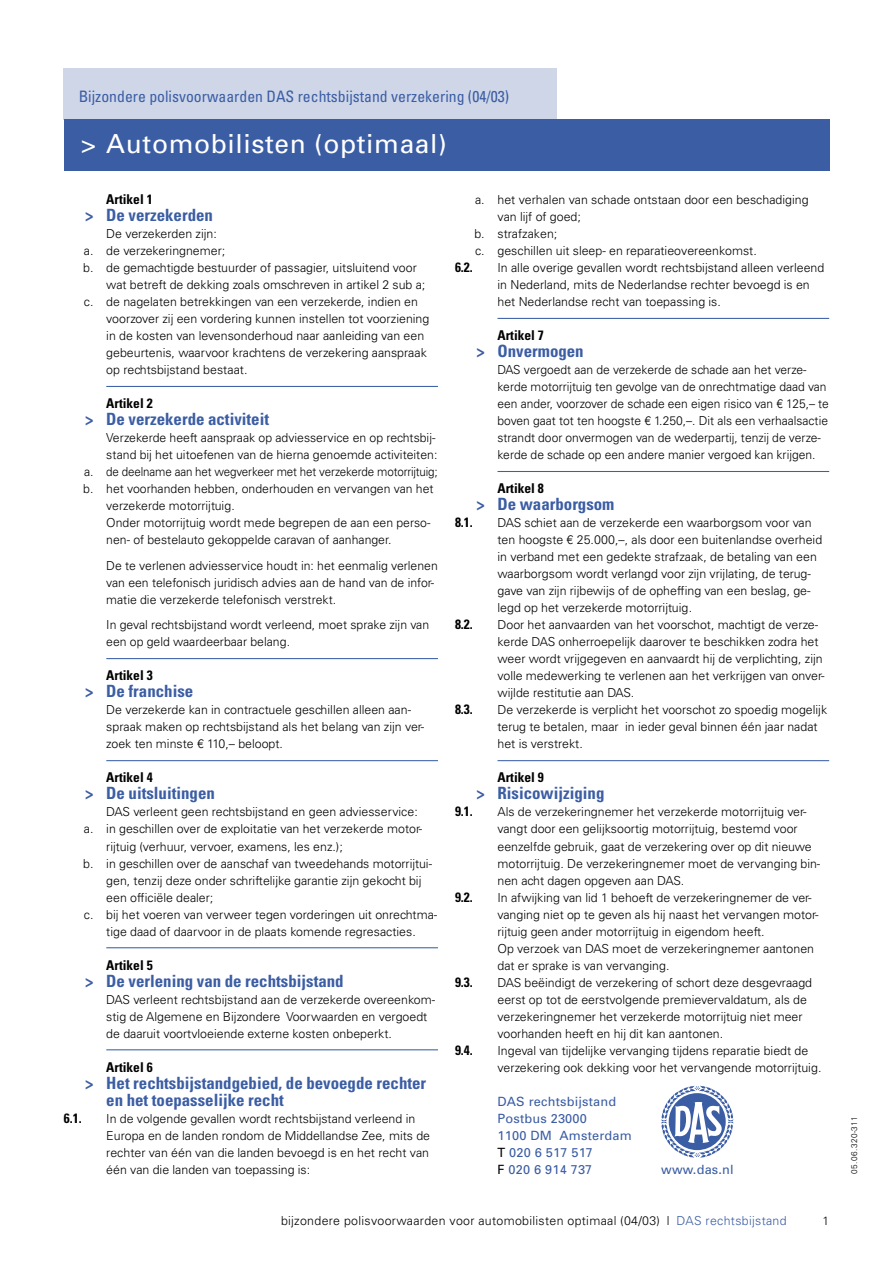
<style>
.page{position:relative;width:893px;height:1263px;background:#fff}
.page>*{position:absolute;margin:0;border:0;box-sizing:border-box;transform-origin:0 0}
.t1{font:26.25px "Univers";letter-spacing:.025em;color:#fff}
.t2{font:700 condensed 16.8px/17px "Univers";color:#3b5da4}
.t3{font:700 condensed 16.8px "Univers LT Std";color:#3b5da4}
.t4{font:condensed 15.75px "Univers";color:#3b5da4}
.artikel{font:700 condensed 13.5px "Univers LT Std";color:#000}
.platte_tekst{font:700 condensed 13.5px "Univers LT Std";color:#000}
.t5{font:12.75px "Univers";letter-spacing:.015em;color:#3b5da4}
.platte_tekst-2{font:300 12.3px/17px "Univers LT Std";color:#000}
.platte_tekst-3{font:300 12.3px/17px "Univers";color:#000}
.platte_tekst-4{font:300 12.3px "Univers";letter-spacing:.025em;color:#000}
.t6{font:300 12px "Univers";color:#000}
.t7{font:300 8.25px "Univers";letter-spacing:.05em;color:#000}
.s1{color:#000}
.s2{color:#3b5da4}
</style>
<div class="page">
<hr style="left:106px;top:386px;width:332px;height:1px;background:#3c60a7">
<hr style="left:106px;top:658px;width:332px;height:1px;background:#3c60a7">
<hr style="left:106px;top:760px;width:332px;height:1px;background:#3c60a7">
<hr style="left:106px;top:947px;width:332px;height:1px;background:#3c60a7">
<hr style="left:106px;top:1049px;width:332px;height:1px;background:#3c60a7">
<hr style="left:497px;top:318px;width:332px;height:1px;background:#3c60a7">
<hr style="left:497px;top:471px;width:332px;height:1px;background:#3c60a7">
<hr style="left:497px;top:760px;width:332px;height:1px;background:#3c60a7">
<div style="left:64px;top:68px;width:493px;height:51px;background:#ced6e8"></div>
<div style="left:64px;top:119px;width:765px;height:51px;background:#3b5da4"></div>
<svg style="left:661px;top:1085px;width:73px;height:73px"></svg>
<p class="t4" style="left:79px;top:86px;width:432px">Bijzondere polisvoorwaarden DAS rechtsbijstand verzekering (04/03)</p>
<p class="t1" style="left:81px;top:127px;width:368px">&gt; Automobilisten (optimaal)</p>
<p class="artikel" style="left:106px;top:191px;width:48px">Artikel 1</p>
<p class="t2" style="left:85px;top:206px;width:129px">&gt; De verzekerden</p>
<p class="platte_tekst-2" style="left:106px;top:225px;width:112px">De verzekerden zijn:</p>
<p class="platte_tekst-2" style="left:84px;top:242px;width:143px">a. de verzekeringnemer;</p>
<p class="platte_tekst-2" style="left:106px;top:259px;width:321px;text-indent:-23px">b. de gemachtigde bestuurder of passagier, uitsluitend voor wat betreft de dekking zoals omschreven in artikel 2 sub a;</p>
<p class="platte_tekst-2" style="left:106px;top:293px;width:325px;text-indent:-22px">c. de nagelaten betrekkingen van een verzekerde, indien en voorzover zij een vordering kunnen instellen tot voorziening in de kosten van levensonderhoud naar aanleiding van een gebeurtenis, waarvoor krachtens de verzekering aanspraak op rechtsbijstand bestaat.</p>
<p class="artikel" style="left:106px;top:395px;width:48px">Artikel 2</p>
<p class="t2" style="left:85px;top:410px;width:185px">&gt; De verzekerde activiteit</p>
<p class="platte_tekst-2" style="left:106px;top:429px;width:333px">Verzekerde heeft aanspraak op adviesservice en op rechtsbij&shy;stand bij het uitoefenen van de hierna genoemde activiteiten:</p>
<p class="platte_tekst-2" style="left:84px;top:463px;width:355px">a. de deelname aan het wegverkeer met het verzekerde motorrijtuig;</p>
<p class="platte_tekst-2" style="left:106px;top:480px;width:329px;text-indent:-23px">b. het voorhanden hebben, onderhouden en vervangen van het verzekerde motorrijtuig.</p>
<p class="platte_tekst-2" style="left:106px;top:514px;width:326px">Onder motorrijtuig wordt mede begrepen de aan een perso&shy;nen- of bestelauto gekoppelde caravan of aanhanger.</p>
<p class="platte_tekst-2" style="left:106px;top:557px;width:333px">De te verlenen adviesservice houdt in: het eenmalig verlenen van een telefonisch juridisch advies aan de hand van de infor&shy;matie die verzekerde telefonisch verstrekt.</p>
<p class="platte_tekst-2" style="left:106px;top:616px;width:324px">In geval rechtsbijstand wordt verleend, moet sprake zijn van een op geld waardeerbaar belang.</p>
<p class="artikel" style="left:106px;top:667px;width:48px">Artikel 3</p>
<p class="t3" style="left:85px;top:681px;width:110px">&gt; De franchise</p>
<p class="platte_tekst-2" style="left:106px;top:702px;width:319px">De verzekerde kan in contractuele geschillen alleen aan&shy;spraak maken op rechtsbijstand als het belang van zijn ver&shy;zoek ten minste € 110,– beloopt.</p>
<p class="artikel" style="left:106px;top:769px;width:48px">Artikel 4</p>
<p class="t3" style="left:85px;top:783px;width:131px">&gt; De uitsluitingen</p>
<p class="platte_tekst-2" style="left:106px;top:804px;width:313px">DAS verleent geen rechtsbijstand en geen adviesservice:</p>
<p class="platte_tekst-2" style="left:106px;top:821px;width:318px;text-indent:-22px">a. in geschillen over de exploitatie van het verzekerde motor&shy;rijtuig (verhuur, vervoer, examens, les enz.);</p>
<p class="platte_tekst-2" style="left:106px;top:855px;width:327px;text-indent:-23px">b. in geschillen over de aanschaf van tweedehands motorrijtui&shy;gen, tenzij deze onder schriftelijke garantie zijn gekocht bij een officiële dealer;</p>
<p class="platte_tekst-2" style="left:84px;top:906px;width:355px;text-align:center">c. bij het voeren van verweer tegen vorderingen uit onrechtma&shy;tige daad of daarvoor in de plaats komende regresacties.</p>
<p class="artikel" style="left:106px;top:956px;width:48px">Artikel 5</p>
<p class="t2" style="left:85px;top:972px;width:260px">&gt; De verlening van de rechtsbijstand</p>
<p class="platte_tekst-2" style="left:106px;top:991px;width:330px">DAS verleent rechtsbijstand aan de verzekerde overeenkom&shy;stig de Algemene en Bijzondere Voorwaarden en vergoedt de daaruit voortvloeiende externe kosten onbeperkt.</p>
<p class="artikel" style="left:106px;top:1058px;width:48px">Artikel 6</p>
<p class="t2" style="left:106px;top:1074px;width:321px;text-indent:-21px">&gt; Het rechtsbijstandgebied, de bevoegde rechter en het toepasselijke recht</p>
<p class="platte_tekst" style="left:64px;top:1109px;width:19px">6.1.</p>
<p class="platte_tekst-3" style="left:106px;top:1109px;width:325px">In de volgende gevallen wordt rechtsbijstand verleend in Europa en de landen rondom de Middellandse Zee, mits de rechter van één van die landen bevoegd is en het recht van één van die landen van toepassing is:</p>
<p class="platte_tekst-3" style="left:497px;top:191px;width:313px;text-indent:-22px">a. het verhalen van schade ontstaan door een beschadiging van lijf of goed;</p>
<p class="platte_tekst-3" style="left:474px;top:225px;width:84px">b. strafzaken;</p>
<p class="platte_tekst-3" style="left:475px;top:242px;width:283px">c. geschillen uit sleep- en reparatieovereenkomst.</p>
<p class="platte_tekst" style="left:455px;top:259px;width:19px">6.2.</p>
<p class="platte_tekst-3" style="left:497px;top:259px;width:328px">In alle overige gevallen wordt rechtsbijstand alleen verleend in Nederland, mits de Nederlandse rechter bevoegd is en het Nederlandse recht van toepassing is.</p>
<p class="artikel" style="left:497px;top:327px;width:48px">Artikel 7</p>
<p class="t2" style="left:476px;top:342px;width:109px">&gt; Onvermogen</p>
<p class="platte_tekst-2" style="left:497px;top:361px;width:333px">DAS vergoedt aan de verzekerde de schade aan het verze&shy;kerde motorrijtuig ten gevolge van de onrechtmatige daad van een ander, voorzover de schade een eigen risico van € 125,– te boven gaat tot ten hoogste € 1.250,–. Dit als een verhaalsactie strandt door onvermogen van de wederpartij, tenzij de verze&shy;kerde de schade op een andere manier vergoed kan krijgen.</p>
<p class="artikel" style="left:497px;top:480px;width:48px">Artikel 8</p>
<p class="t2" style="left:476px;top:496px;width:140px">&gt; De waarborgsom</p>
<p class="platte_tekst" style="left:455px;top:514px;width:19px">8.1.</p>
<p class="platte_tekst-2" style="left:497px;top:514px;width:326px">DAS schiet aan de verzekerde een waarborgsom voor van ten hoogste € 25.000,–, als door een buitenlandse overheid in verband met een gedekte strafzaak, de betaling van een waarborgsom wordt verlangd voor zijn vrijlating, de terug&shy;gave van zijn rijbewijs of de opheffing van een beslag, ge&shy;legd op het verzekerde motorrijtuig.</p>
<p class="platte_tekst" style="left:455px;top:616px;width:19px">8.2.</p>
<p class="platte_tekst-2" style="left:497px;top:616px;width:328px">Door het aanvaarden van het voorschot, machtigt de verze&shy;kerde DAS onherroepelijk daarover te beschikken zodra het weer wordt vrijgegeven en aanvaardt hij de verplichting, zijn volle medewerking te verlenen aan het verkrijgen van onver&shy;wijlde restitutie aan DAS.</p>
<p class="platte_tekst" style="left:455px;top:701px;width:19px">8.3.</p>
<p class="platte_tekst-2" style="left:497px;top:702px;width:331px">De verzekerde is verplicht het voorschot zo spoedig mogelijk terug te betalen, maar in ieder geval binnen één jaar nadat het is verstrekt.</p>
<p class="artikel" style="left:497px;top:769px;width:48px">Artikel 9</p>
<p class="t2" style="left:476px;top:785px;width:130px">&gt; Risicowijziging</p>
<p class="platte_tekst" style="left:455px;top:803px;width:19px">9.1.</p>
<p class="platte_tekst-2" style="left:497px;top:804px;width:324px">Als de verzekeringnemer het verzekerde motorrijtuig ver&shy;vangt door een gelijksoortig motorrijtuig, bestemd voor eenzelfde gebruik, gaat de verzekering over op dit nieuwe motorrijtuig. De verzekeringnemer moet de vervanging bin&shy;nen acht dagen opgeven aan DAS.</p>
<p class="platte_tekst" style="left:455px;top:888px;width:19px">9.2.</p>
<p class="platte_tekst-2" style="left:497px;top:889px;width:322px">In afwijking van lid 1 behoeft de verzekeringnemer de ver&shy;vanging niet op te geven als hij naast het vervangen motor&shy;rijtuig geen ander motorrijtuig in eigendom heeft.</p>
<p class="platte_tekst-2" style="left:497px;top:940px;width:318px">Op verzoek van DAS moet de verzekeringnemer aantonen dat er sprake is van vervanging.</p>
<p class="platte_tekst" style="left:455px;top:973px;width:19px">9.3.</p>
<p class="platte_tekst-2" style="left:497px;top:974px;width:316px">DAS beëindigt de verzekering of schort deze desgevraagd eerst op tot de eerstvolgende premievervaldatum, als de verzekeringnemer het verzekerde motorrijtuig niet meer voorhanden heeft en hij dit kan aantonen.</p>
<p class="platte_tekst" style="left:455px;top:1041px;width:19px">9.4.</p>
<p class="platte_tekst-2" style="left:497px;top:1042px;width:326px">Ingeval van tijdelijke vervanging tijdens reparatie biedt de verzekering ook dekking voor het vervangende motorrijtuig.</p>
<p class="t5" style="left:497px;top:1093px;width:120px">DAS rechtsbijstand</p>
<p class="t5" style="left:497px;top:1110px;width:91px">Postbus 23000</p>
<p class="t5" style="left:497px;top:1127px;width:136px">1100 DM Amsterdam</p>
<p class="t5" style="left:497px;top:1144px;width:97px"><span class="s1">T</span> 020 6 517 517</p>
<p class="t5" style="left:497px;top:1161px;width:96px"><span class="s1">F</span> 020 6 914 737</p>
<p class="t5" style="left:661px;top:1161px;width:74px">www.das.nl</p>
<p class="platte_tekst-4" style="left:281px;top:1213px;width:507px">bijzondere polisvoorwaarden voor automobilisten optimaal (04/03) | <span class="s2">DAS rechtsbijstand</span></p>
<p class="t6" style="left:822px;top:1213px;width:8px">1</p>
<p class="t7" style="left:849px;top:1174px;width:59px;rotate:-90deg">05.06.320-311</p>
</div>
